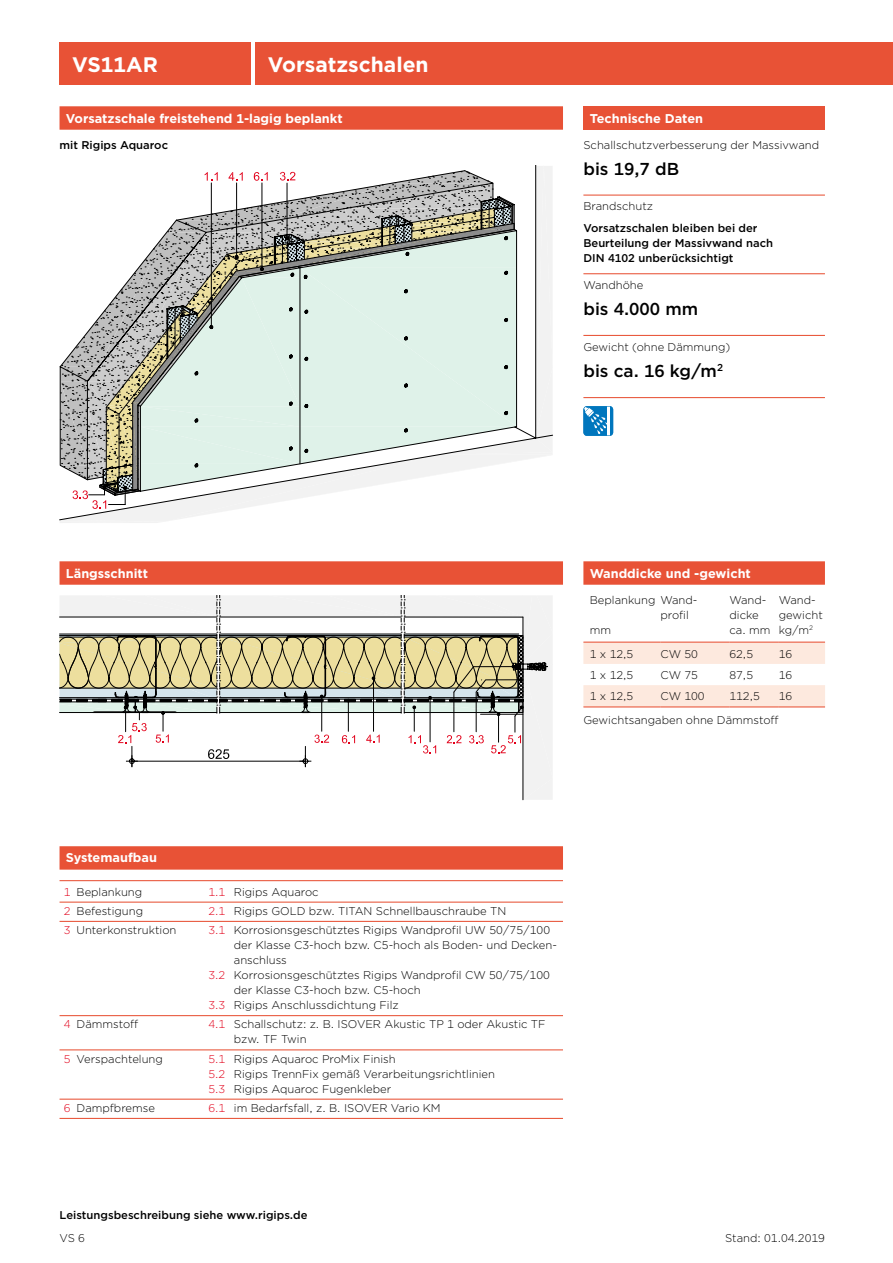
<style>
.page{position:relative;width:893px;height:1263px;background:#fff}
.page>*{position:absolute;margin:0;border:0;box-sizing:border-box;transform-origin:0 0}
.t1{font:700 21px "Gotham";color:#fff}
.t2{font:500 17.25px "Gotham";color:#000}
.t3{font:700 12.75px "Gotham";color:#fff}
.t4{font:300 11.25px/15px "Gotham";color:#000}
.t5{font:500 11.25px/15px "Gotham";color:#000}
.s1{color:#e2001a}
</style>
<div class="page">
<div style="left:255px;top:43px;width:638px;height:42px;background:#e85236"></div>
<div style="left:60px;top:43px;width:191px;height:42px;background:#e85236"></div>
<div style="left:60px;top:561px;width:503px;height:24px;background:#e85236"></div>
<div style="left:60px;top:106px;width:503px;height:24px;background:#e85236"></div>
<div style="left:60px;top:846px;width:503px;height:24px;background:#e85236"></div>
<div style="left:583px;top:561px;width:242px;height:24px;background:#e85236"></div>
<hr style="left:60px;top:880px;width:503px;height:1px;background:#e85236">
<hr style="left:60px;top:901px;width:503px;height:2px;background:#e85236">
<hr style="left:60px;top:921px;width:503px;height:1px;background:#e85236">
<hr style="left:60px;top:1015px;width:503px;height:1px;background:#e85236">
<hr style="left:60px;top:1049px;width:503px;height:1px;background:#e85236">
<hr style="left:60px;top:1098px;width:503px;height:2px;background:#e85236">
<hr style="left:60px;top:1118px;width:503px;height:1px;background:#e85236">
<svg style="left:60px;top:166px;width:493px;height:357px"></svg>
<svg style="left:59px;top:595px;width:494px;height:205px"></svg>
<hr style="left:583px;top:195px;width:242px;height:1px;background:#e85236">
<hr style="left:583px;top:273px;width:242px;height:1px;background:#e85236">
<hr style="left:583px;top:335px;width:242px;height:1px;background:#e85236">
<hr style="left:583px;top:397px;width:242px;height:1px;background:#e85236">
<div style="left:583px;top:106px;width:242px;height:24px;background:#e85236"></div>
<svg style="left:583px;top:406px;width:30px;height:30px"></svg>
<svg style="left:583px;top:643px;width:242px;height:63px"></svg>
<hr style="left:583px;top:706px;width:77px;height:1px;background:#e85236">
<hr style="left:660px;top:706px;width:69px;height:1px;background:#e85236">
<hr style="left:729px;top:706px;width:50px;height:1px;background:#e85236">
<hr style="left:779px;top:706px;width:46px;height:1px;background:#e85236">
<hr style="left:583px;top:642px;width:77px;height:1px;background:#e85236">
<hr style="left:660px;top:642px;width:69px;height:1px;background:#e85236">
<hr style="left:729px;top:642px;width:50px;height:1px;background:#e85236">
<hr style="left:779px;top:642px;width:46px;height:1px;background:#e85236">
<h1 class="t1" style="left:72px;top:51px;width:87px">VS11AR</h1>
<h1 class="t1" style="left:268px;top:51px;width:162px">Vorsatzschalen</h1>
<p class="t3" style="left:66px;top:110px;width:278px">Vorsatzschale freistehend 1-lagig beplankt</p>
<p class="t5" style="left:60px;top:138px;width:110px">mit Rigips Aquaroc</p>
<p class="t3" style="left:590px;top:110px;width:115px">Technische Daten</p>
<p class="t4" style="left:583px;top:138px;width:237px">Schallschutzverbesserung der Massivwand</p>
<h2 class="t2" style="left:583px;top:157px;width:97px">bis 19,7 dB</h2>
<p class="t4" style="left:583px;top:199px;width:71px">Brandschutz</p>
<p class="t5" style="left:583px;top:220px;width:191px">Vorsatzschalen bleiben bei der<br>Beurteilung der Massivwand nach<br>DIN 4102 unberücksichtigt</p>
<p class="t4" style="left:583px;top:277px;width:61px">Wandhöhe</p>
<h2 class="t2" style="left:583px;top:298px;width:116px">bis 4.000 mm</h2>
<p class="t4" style="left:583px;top:339px;width:148px">Gewicht (ohne Dämmung)</p>
<h2 class="t2" style="left:583px;top:359px;width:141px">bis ca. 16 kg/m<sup>2</sup></h2>
<p class="t3" style="left:66px;top:564px;width:84px">Längsschnitt</p>
<p class="t3" style="left:590px;top:564px;width:163px">Wanddicke und -gewicht</p>
<p class="t4" style="left:590px;top:592px;width:109px">Beplankung Wand-</p>
<p class="t4" style="left:729px;top:592px;width:88px">Wand- Wand-</p>
<p class="t4" style="left:660px;top:607px;width:30px">profil</p>
<p class="t4" style="left:729px;top:607px;width:31px">dicke</p>
<p class="t4" style="left:779px;top:607px;width:46px">gewicht</p>
<p class="t4" style="left:590px;top:622px;width:23px">mm</p>
<p class="t4" style="left:729px;top:622px;width:85px">ca. mm kg/m<sup>2</sup></p>
<p class="t4" style="left:590px;top:646px;width:45px">1 x 12,5</p>
<p class="t4" style="left:660px;top:646px;width:39px">CW 50</p>
<p class="t4" style="left:729px;top:646px;width:25px">62,5</p>
<p class="t4" style="left:779px;top:646px;width:15px">16</p>
<p class="t4" style="left:590px;top:667px;width:45px">1 x 12,5</p>
<p class="t4" style="left:660px;top:667px;width:39px">CW 75</p>
<p class="t4" style="left:729px;top:667px;width:25px">87,5</p>
<p class="t4" style="left:779px;top:667px;width:15px">16</p>
<p class="t4" style="left:590px;top:688px;width:45px">1 x 12,5</p>
<p class="t4" style="left:660px;top:688px;width:46px">CW 100</p>
<p class="t4" style="left:729px;top:688px;width:32px">112,5</p>
<p class="t4" style="left:779px;top:688px;width:15px">16</p>
<p class="t4" style="left:583px;top:713px;width:197px">Gewichtsangaben ohne Dämmstoff</p>
<p class="t3" style="left:66px;top:849px;width:93px">Systemaufbau</p>
<p class="t4" style="left:64px;top:884px;width:80px"><span class="s1">1</span> Beplankung</p>
<p class="t4" style="left:208px;top:884px;width:112px"><span class="s1">1.1</span> Rigips Aquaroc</p>
<p class="t4" style="left:64px;top:903px;width:81px"><span class="s1">2</span> Befestigung</p>
<p class="t4" style="left:208px;top:903px;width:299px"><span class="s1">2.1</span> Rigips GOLD bzw. TITAN Schnellbauschraube TN</p>
<p class="t4" style="left:64px;top:922px;width:114px"><span class="s1">3</span> Unterkonstruktion</p>
<p class="t4" style="left:208px;top:922px;width:343px"><span class="s1">3.1</span> Korrosionsgeschütztes Rigips Wandprofil UW 50/75/100</p>
<p class="t4" style="left:234px;top:937px;width:323px">der Klasse C3-hoch bzw. C5-hoch als Boden- und Decken-</p>
<p class="t4" style="left:234px;top:952px;width:55px">anschluss</p>
<p class="t4" style="left:208px;top:967px;width:343px"><span class="s1">3.2</span> Korrosionsgeschütztes Rigips Wandprofil CW 50/75/100</p>
<p class="t4" style="left:234px;top:982px;width:188px">der Klasse C3-hoch bzw. C5-hoch</p>
<p class="t4" style="left:208px;top:997px;width:192px"><span class="s1">3.3</span> Rigips Anschlussdichtung Filz</p>
<p class="t4" style="left:64px;top:1016px;width:76px"><span class="s1">4</span> Dämmstoff</p>
<p class="t4" style="left:234px;top:1016px;width:313px;text-indent:-26px"><span class="s1">4.1</span> Schallschutz: z. B. ISOVER Akustic TP 1 oder Akustic TF bzw. TF Twin</p>
<p class="t4" style="left:64px;top:1051px;width:101px"><span class="s1">5</span> Verspachtelung</p>
<p class="t4" style="left:208px;top:1051px;width:288px"><span class="s1">5.1</span> Rigips Aquaroc ProMix Finish<br><span class="s1">5.2</span> Rigips TrennFix gemäß Verarbeitungsrichtlinien<br><span class="s1">5.3</span> Rigips Aquaroc Fugenkleber</p>
<p class="t4" style="left:64px;top:1100px;width:93px"><span class="s1">6</span> Dampfbremse</p>
<p class="t4" style="left:208px;top:1100px;width:234px"><span class="s1">6.1</span> im Bedarfsfall, z. B. ISOVER Vario KM</p>
<p class="t5" style="left:60px;top:1207px;width:250px">Leistungsbeschreibung siehe www.rigips.de</p>
<p class="t4" style="left:60px;top:1230px;width:27px">VS 6</p>
<p class="t4" style="left:725px;top:1230px;width:101px">Stand: 01.04.2019</p>
</div>
